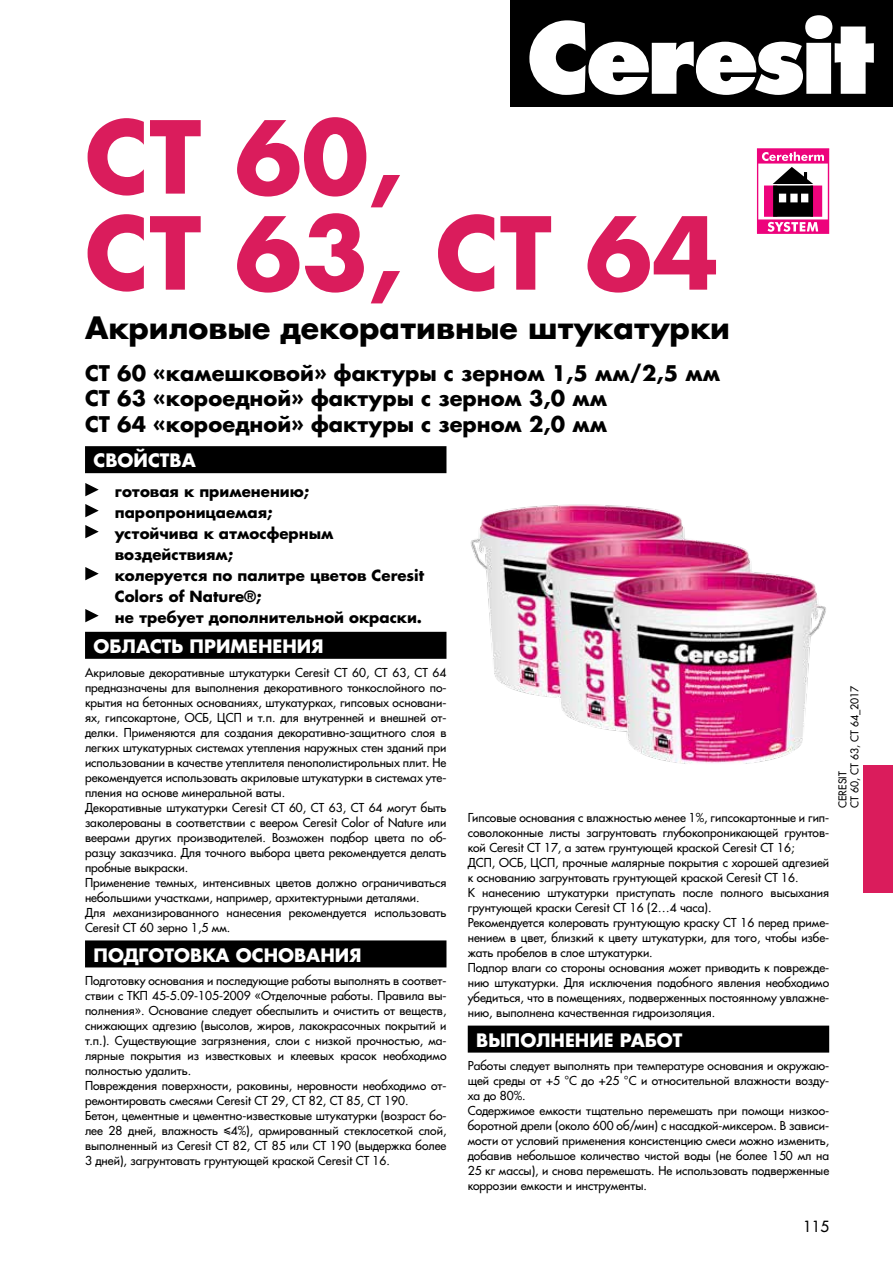
<style>
.page{position:relative;width:893px;height:1263px;background:#fff}
.page>*{position:absolute;margin:0;border:0;box-sizing:border-box;transform-origin:0 0}
.t1{font:700 97.5px/96px "Favorit";color:#da1c5c}
.t2{font:700 30px "Favorit";color:#000}
.t3{font:700 21px/25.2px "Favorit";color:#000}
.t4{font:700 18px "Favorit";color:#fff}
.t5{font:700 15px/21px "Favorit";color:#000}
.t6{font:15px "Favorit";color:#000}
.t7{font:12px/15px "Favorit";color:#000}
.t8{font:10.5px/12px "Favorit";color:#000}
</style>
<div class="page">
<div style="left:863px;top:765px;width:30px;height:128px;background:#da1c5c"></div>
<div style="left:510px;top:0;width:383px;height:107px;background:#000"></div>
<svg style="left:529px;top:15px;width:345px;height:80px"></svg>
<img style="left:470px;top:504px;width:356px;height:260px">
<div style="left:85px;top:446px;width:361px;height:27px;background:#000"></div>
<div style="left:85px;top:632px;width:361px;height:27px;background:#000"></div>
<div style="left:85px;top:940px;width:361px;height:27px;background:#000"></div>
<svg style="left:85px;top:483px;width:14px;height:13px"></svg>
<svg style="left:85px;top:504px;width:14px;height:13px"></svg>
<svg style="left:85px;top:525px;width:14px;height:13px"></svg>
<svg style="left:85px;top:567px;width:14px;height:13px"></svg>
<svg style="left:85px;top:609px;width:14px;height:13px"></svg>
<div style="left:468px;top:1025px;width:361px;height:27px;background:#000"></div>
<svg style="left:757px;top:149px;width:72px;height:85px"></svg>
<h1 class="t1" style="left:85px;top:106px;width:635px">CT 60,<br>CT 63, СТ 64</h1>
<h2 class="t2" style="left:85px;top:307px;width:646px">Акриловые декоративные штукатурки</h2>
<h3 class="t3" style="left:85px;top:360px;width:636px">СТ 60 «камешковой» фактуры с зерном 1,5 мм/2,5 мм<br>СТ 63 «короедной» фактуры с зерном 3,0 мм<br>СТ 64 «короедной» фактуры с зерном 2,0 мм</h3>
<h3 class="t4" style="left:94px;top:448px;width:104px">СВОЙСТВА</h3>
<p class="t5" style="left:115px;top:480px;width:311px">готовая к применению; паропроницаемая;<br>устойчива к атмосферным воздействиям;<br>колеруется по палитре цветов Ceresit<br>Colors of Nature®;<br>не требует дополнительной окраски.</p>
<h3 class="t4" style="left:94px;top:634px;width:231px">ОБЛАСТЬ ПРИМЕНЕНИЯ</h3>
<p class="t7" style="left:85px;top:664px;width:363px">Акриловые декоративные штукатурки Ceresit CT 60, CT 63, CT 64 предназначены для выполнения декоративного тонкослойного по&shy;крытия на бетонных основаниях, штукатурках, гипсовых основани&shy;ях, гипсокартоне, ОСБ, ЦСП и т.п. для внутренней и внешней от&shy;делки. Применяются для создания декоративно-защитного слоя в легких штукатурных системах утепления наружных стен зданий при использовании в качестве утеплителя пенополистирольных плит. Не рекомендуется использовать акриловые штукатурки в системах уте&shy;пления на основе минеральной ваты.<br>Декоративные штукатурки Ceresit CT 60, CT 63, CT 64 могут быть заколерованы в соответствии с веером Ceresit Color of Nature или веерами других производителей. Возможен подбор цвета по об&shy;разцу заказчика. Для точного выбора цвета рекомендуется делать пробные выкраски.<br>Применение темных, интенсивных цветов должно ограничиваться небольшими участками, например, архитектурными деталями.<br>Для механизированного нанесения рекомендуется использовать Ceresit CT 60 зерно 1,5 мм.</p>
<h3 class="t4" style="left:94px;top:942px;width:269px">ПОДГОТОВКА ОСНОВАНИЯ</h3>
<p class="t7" style="left:85px;top:973px;width:363px">Подготовку основания и последующие работы выполнять в соответ&shy;ствии c ТКП 45-5.09-105-2009 «Отделочные работы. Правила вы&shy;полнения». Основание следует обеспылить и очистить от веществ, снижающих адгезию (высолов, жиров, лакокрасочных покрытий и т.п.). Существующие загрязнения, слои с низкой прочностью, ма&shy;лярные покрытия из известковых и клеевых красок необходимо полностью удалить.<br>Повреждения поверхности, раковины, неровности необходимо от&shy;ремонтировать смесями Ceresit CT 29, CT 82, CT 85, CT 190.<br>Бетон, цементные и цементно-известковые штукатурки (возраст бо&shy;лее 28 дней, влажность ≤4%), армированный стеклосеткой слой, выполненный из Ceresit CТ 82, CТ 85 или CT 190 (выдержка более 3 дней), загрунтовать грунтующей краской Ceresit CT 16.</p>
<p class="t7" style="left:468px;top:810px;width:363px">Гипсовые основания с влажностью менее 1%, гипсокартонные и гип&shy;соволоконные листы загрунтовать глубокопроникающей грунтов&shy;кой Ceresit CT 17, а затем грунтующей краской Ceresit CT 16;<br>ДСП, ОСБ, ЦСП, прочные малярные покрытия с хорошей адгезией к основанию загрунтовать грунтующей краской Ceresit CT 16.<br>К нанесению штукатурки приступать после полного высыхания грунтующей краски Ceresit CT 16 (2…4 часа).<br>Рекомендуется колеровать грунтующую краску СТ 16 перед приме&shy;нением в цвет, близкий к цвету штукатурки, для того, чтобы избе&shy;жать пробелов в слое штукатурки.<br>Подпор влаги со стороны основания может приводить к поврежде&shy;нию штукатурки. Для исключения подобного явления необходимо убедиться, что в помещениях, подверженных постоянному увлажне&shy;нию, выполнена качественная гидроизоляция.</p>
<h3 class="t4" style="left:476px;top:1027px;width:208px">ВЫПОЛНЕНИЕ РАБОТ</h3>
<p class="t7" style="left:468px;top:1058px;width:363px">Работы следует выполнять при температуре основания и окружаю&shy;щей среды от +5 °С до +25 °С и относительной влажности возду&shy;ха до 80%.<br>Содержимое емкости тщательно перемешать при помощи низкоо&shy;боротной дрели (около 600 об/мин) с насадкой-миксером. В зависи&shy;мости от условий применения консистенцию смеси можно изменить, добавив небольшое количество чистой воды (не более 150 мл на 25 кг массы), и снова перемешать. Не использовать подверженные коррозии емкости и инструменты.</p>
<p class="t8" style="left:836px;top:808px;width:124px;rotate:-90deg">CERESIT<br>CT 60, СТ 63, СТ 64_2017</p>
<p class="t6" style="left:803px;top:1217px;width:28px">115</p>
</div>
